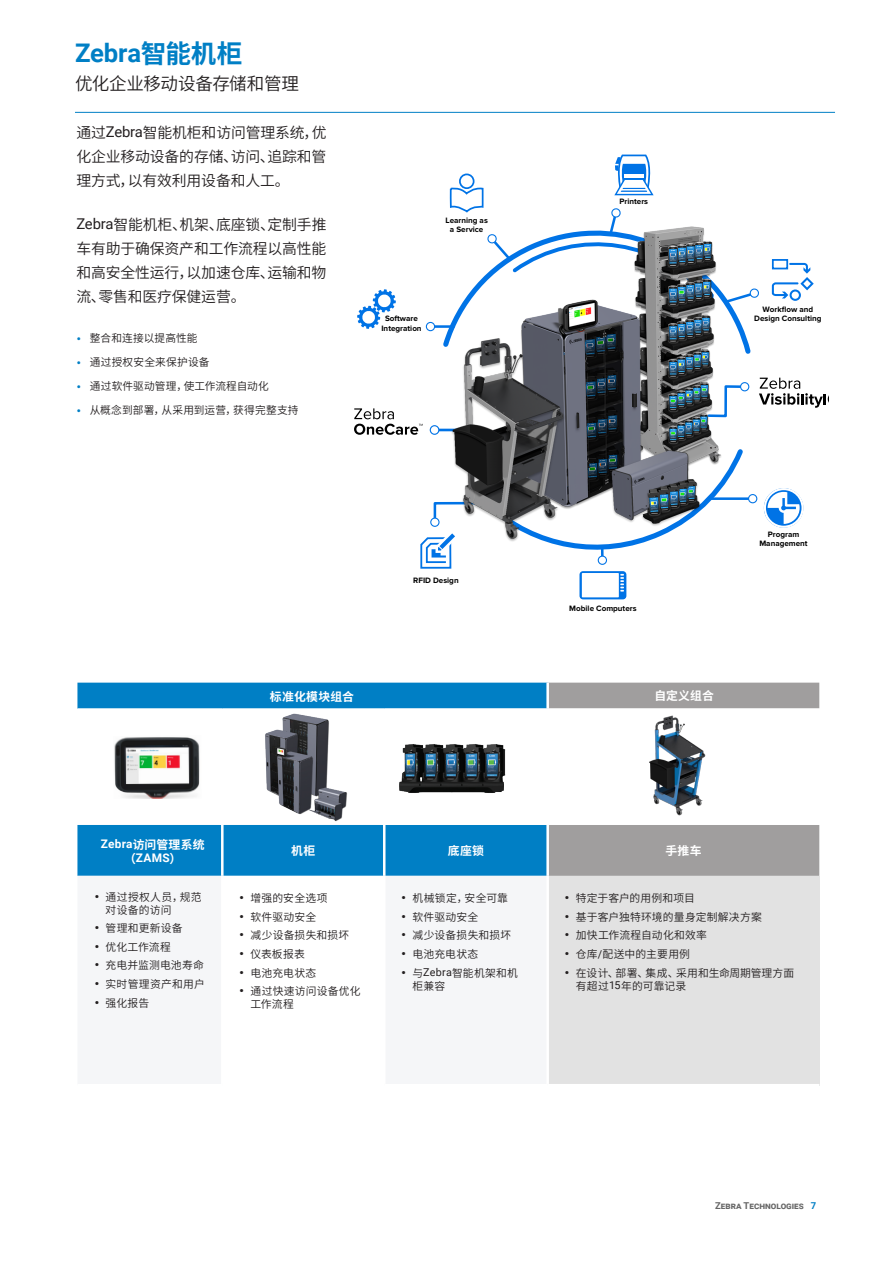
<style>
.page{position:relative;width:893px;height:1263px;background:#fff}
.page>*{position:absolute;margin:0;border:0;box-sizing:border-box;transform-origin:0 0}
.t1{font:700 25.65px "Roboto";letter-spacing:-.005em;color:#007fc5}
.Subhead{font:600 17.55px "Noto Sans CJ Ksc";letter-spacing:-.02em;color:#231f20}
.body_copy_black{font:600 14.85px/24px "Noto Sans CJ Ksc";letter-spacing:-.01em;color:#231f20;text-align:justify}
.Heading-Table{font:700 11.85px "Noto Sans CJ Ksc";letter-spacing:.02em;color:#fff}
.Heading-Table-2{font:700 11.85px/13.8px "Roboto";color:#fff;text-align:center}
.t2{font:600 10.8px/12.9px "Noto Sans CJ Ksc";letter-spacing:.015em;color:#231f20}
.t3{font:600 10.8px "Noto Sans CJ Ksc";letter-spacing:.035em;color:#231f20}
.t4{font:700 9.45px "Roboto";color:#666}
.t5{font:700 8.1px/9.8px "Proxima Nova";color:#000;text-align:center}
.s1{font-family:"Noto Sans CJ Ksc"}
.s2{font-family:"Roboto";font-weight:400}
.s3{font-family:"Proxima Nova";font-weight:400;font-size:13.5px;color:#007fc5}
.s4{font-family:"Proxima Nova";font-weight:400;font-size:14.25px}
.s5{color:#007fc5}
</style>
<div class="page">
<hr style="left:75px;top:112px;width:760px;height:1px;background:#007fc5">
<svg style="left:357px;top:289px;width:39px;height:40px"></svg>
<img style="left:425px;top:262px;width:333px;height:238px">
<svg style="left:772px;top:263px;width:42px;height:38px"></svg>
<div style="left:772px;top:259px;width:16px;height:10px;border:2px solid #0073e6"></div>
<svg style="left:764px;top:488px;width:37px;height:40px"></svg>
<div style="left:764px;top:488px;width:40px;height:40px;border:2px solid #fff;border-radius:50%"></div>
<svg style="left:579px;top:571px;width:47px;height:28px"></svg>
<svg style="left:420px;top:445px;width:337px;height:147px"></svg>
<div style="left:582px;top:573px;width:37px;height:24px;background:#fff"></div>
<svg style="left:759px;top:378px;width:70px;height:30px"></svg>
<svg style="left:354px;top:408px;width:69px;height:27px"></svg>
<svg style="left:449px;top:155px;width:266px;height:151px"></svg>
<svg style="left:722px;top:288px;width:37px;height:17px"></svg>
<svg style="left:706px;top:382px;width:43px;height:36px"></svg>
<svg style="left:77px;top:683px;width:469px;height:193px;fill:#007fc5"></svg>
<div style="left:549px;top:683px;width:270px;height:25px;background:#a09e9e"></div>
<svg style="left:224px;top:709px;width:595px;height:167px"></svg>
<div style="left:548px;top:876px;width:271px;height:209px;background:#e2e2e2"></div>
<hr style="left:382px;top:709px;width:4px;height:116px;background:#fff">
<hr style="left:546px;top:709px;width:4px;height:116px;background:#fff">
<hr style="left:546px;top:876px;width:3px;height:208px;background:#fff">
<hr style="left:548px;top:1084px;width:271px;height:2px;background:#fff">
<hr style="left:221px;top:825px;width:3px;height:51px;background:#fff">
<hr style="left:383px;top:825px;width:2px;height:51px;background:#fff">
<hr style="left:546px;top:825px;width:3px;height:51px;background:#fff">
<hr style="left:220px;top:709px;width:4px;height:116px;background:#fff">
<hr style="left:77px;top:708px;width:145px;height:1px;background:#fff">
<hr style="left:222px;top:708px;width:162px;height:1px;background:#fff">
<hr style="left:384px;top:708px;width:164px;height:1px;background:#fff">
<img style="left:113px;top:735px;width:89px;height:64px">
<img style="left:259px;top:709px;width:100px;height:114px">
<img style="left:625px;top:712px;width:84px;height:107px">
<img style="left:390px;top:722px;width:132px;height:93px">
<p class="t1" style="left:75px;top:35px;width:169px">Zebra<span class="s1">智能机柜</span></p>
<p class="Subhead" style="left:75px;top:74px;width:226px">优化企业移动设备存储和管理</p>
<p class="body_copy_black" style="left:76px;top:120px;width:252px">通过<span class="s2">Zebra</span>智能机柜和访问管理系统，优化企业移动设备的存储、访问、追踪和管理方式，以有效利用设备和人工。</p>
<p class="body_copy_black" style="left:76px;top:213px;width:252px"><span class="s2">Zebra</span>智能机柜、机架、底座锁、定制手推车有助于确保资产和工作流程以高性能和高安全性运行，以加速仓库、运输和物流、零售和医疗保健运营。</p>
<p class="t2" style="left:76px;top:331px;width:123px"><span class="s3">•</span> 整合和连接以提高性能</p>
<p class="t2" style="left:76px;top:355px;width:135px"><span class="s3">•</span> 通过授权安全来保护设备</p>
<p class="t2" style="left:76px;top:379px;width:194px"><span class="s3">•</span> 通过软件驱动管理，使工作流程自动化</p>
<p class="t2" style="left:76px;top:404px;width:224px"><span class="s3">•</span> 从概念到部署，从采用到运营，获得完整支持</p>
<p class="t5" style="left:445px;top:215px;width:44px">Learning as a Service</p>
<p class="t5" style="left:381px;top:314px;width:42px">Software<br>Integration</p>
<p class="t5" style="left:619px;top:197px;width:30px">Printers</p>
<p class="t5" style="left:754px;top:304px;width:69px">Workflow and<br>Design Consulting</p>
<p class="t5" style="left:413px;top:576px;width:47px">RFID Design</p>
<p class="t5" style="left:569px;top:604px;width:69px">Mobile Computers</p>
<p class="Heading-Table" style="left:270px;top:690px;width:86px">标准化模块组合</p>
<p class="Heading-Table" style="left:654px;top:689px;width:61px">自定义组合</p>
<p class="t5" style="left:759px;top:529px;width:50px">Program<br>Management</p>
<p class="Heading-Table-2" style="left:101px;top:837px;width:106px">Zebra<span class="s1">访问管理系统（</span>ZAMS<span class="s1">）</span></p>
<p class="Heading-Table" style="left:291px;top:844px;width:26px">机柜</p>
<p class="Heading-Table" style="left:448px;top:844px;width:38px">底座锁</p>
<p class="Heading-Table" style="left:665px;top:844px;width:38px">手推车</p>
<p class="t2" style="left:106px;top:890px;width:98px;text-indent:-11px"><span class="s4">•</span> 通过授权人员，规范对设备的访问</p>
<p class="t2" style="left:94px;top:922px;width:90px"><span class="s4">•</span> 管理和更新设备</p>
<p class="t2" style="left:94px;top:941px;width:78px"><span class="s4">•</span> 优化工作流程</p>
<p class="t2" style="left:94px;top:959px;width:111px"><span class="s4">•</span> 充电并监测电池寿命</p>
<p class="t2" style="left:94px;top:978px;width:112px"><span class="s4">•</span> 实时管理资产和用户</p>
<p class="t2" style="left:94px;top:996px;width:57px"><span class="s4">•</span> 强化报告</p>
<p class="t2" style="left:239px;top:892px;width:90px"><span class="s4">•</span> 增强的安全选项</p>
<p class="t2" style="left:239px;top:911px;width:79px"><span class="s4">•</span> 软件驱动安全</p>
<p class="t2" style="left:239px;top:929px;width:112px"><span class="s4">•</span> 减少设备损失和损坏</p>
<p class="t2" style="left:239px;top:948px;width:67px"><span class="s4">•</span> 仪表板报表</p>
<p class="t2" style="left:239px;top:966px;width:79px"><span class="s4">•</span> 电池充电状态</p>
<p class="t2" style="left:250px;top:985px;width:112px;text-indent:-11px"><span class="s4">•</span> 通过快速访问设备优化工作流程</p>
<p class="t3" style="left:401px;top:892px;width:108px"><span class="s4">•</span> 机械锁定，安全可靠</p>
<p class="t2" style="left:401px;top:911px;width:79px"><span class="s4">•</span> 软件驱动安全</p>
<p class="t2" style="left:401px;top:929px;width:112px"><span class="s4">•</span> 减少设备损失和损坏</p>
<p class="t2" style="left:401px;top:948px;width:79px"><span class="s4">•</span> 电池充电状态</p>
<p class="t2" style="left:412px;top:966px;width:107px;text-indent:-11px"><span class="s4">•</span> 与<span class="s2">Zebra</span>智能机架和机柜兼容</p>
<p class="t2" style="left:565px;top:892px;width:132px"><span class="s4">•</span> 特定于客户的用例和项目</p>
<p class="t2" style="left:565px;top:911px;width:199px"><span class="s4">•</span> 基于客户独特环境的量身定制解决方案</p>
<p class="t2" style="left:565px;top:929px;width:144px"><span class="s4">•</span> 加快工作流程自动化和效率</p>
<p class="t2" style="left:565px;top:948px;width:127px"><span class="s4">•</span> 仓库<span class="s2">/</span>配送中的主要用例</p>
<p class="t2" style="left:576px;top:966px;width:220px;text-indent:-11px"><span class="s4">•</span> 在设计、部署、集成、采用和生命周期管理方面有超过<span class="s2">15</span>年的可靠记录</p>
<p class="t4" style="left:715px;top:1199px;width:103px">ZEBRA TECHNOLOGIES <span class="s5">7</span></p>
</div>
